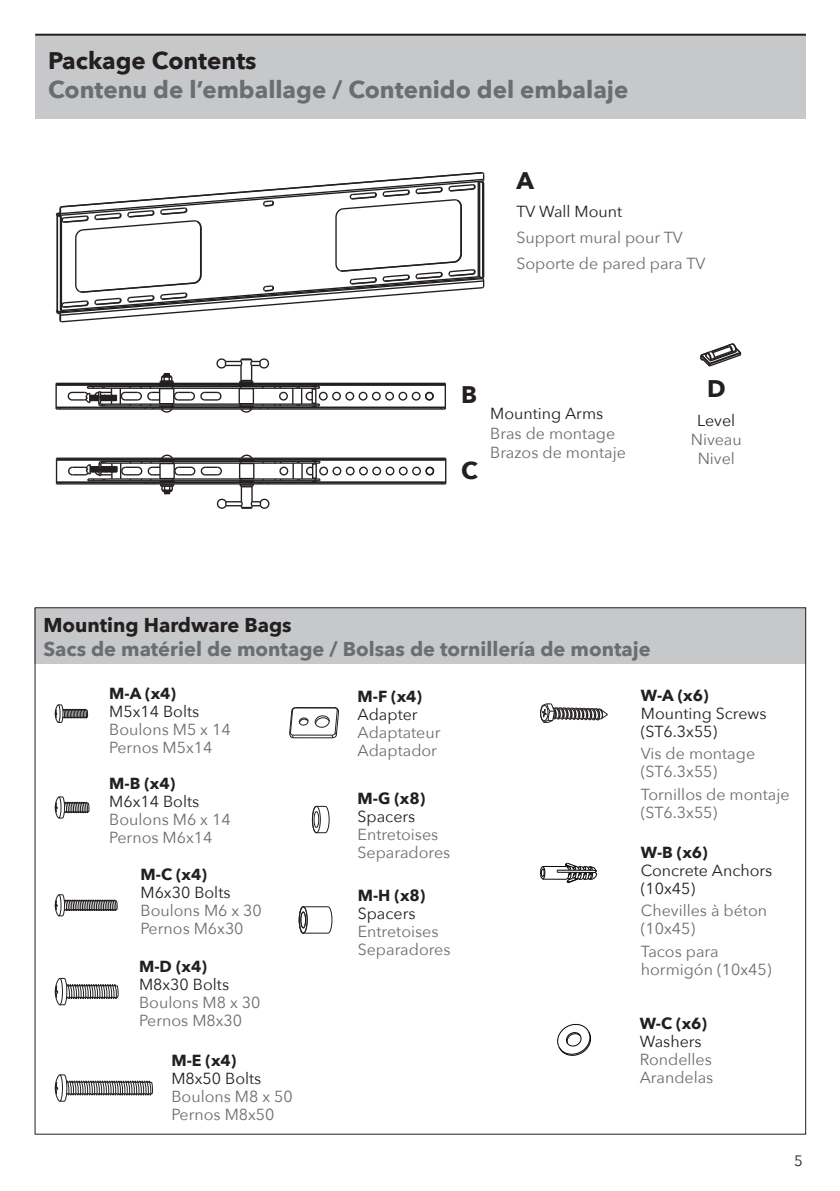
<style>
.page{position:relative;width:840px;height:1191px;background:#fff}
.page>*{position:absolute;margin:0;border:0;box-sizing:border-box;transform-origin:0 0}
.t1{font:700 24px "Avenir Next";color:#6c6d70}
.t2{font:700 24px "Avenir Next";color:#231f20}
.t3{font:700 20px "Avenir Next";color:#6c6d70}
.t4{font:700 20px "Avenir Next";color:#231f20}
.t5{font:16px/18px "Avenir Next";color:#6c6d70}
.t6{font:16px/18px "Avenir Next";color:#231f20}
.t7{font:700 16px "Avenir Next";color:#231f20}
.t8{font:15px "Avenir Next";color:#231f20}
</style>
<div class="page">
<div style="left:34px;top:608px;width:771px;height:56px;background:#c7c8ca"></div>
<div style="left:35px;top:35px;width:770px;height:84px;background:#c7c8ca"></div>
<hr style="left:35px;top:34px;width:770px;height:2px;background:#231f20">
<hr style="left:56px;top:215px;width:2px;height:96px;background:#231f20">
<hr style="left:60px;top:218px;width:1px;height:93px;background:#231f20">
<hr style="left:61px;top:218px;width:1px;height:92px;background:#231f20">
<hr style="left:75px;top:238px;width:1px;height:47px;background:#231f20">
<hr style="left:200px;top:228px;width:2px;height:47px;background:#231f20">
<hr style="left:335px;top:217px;width:1px;height:47px;background:#231f20">
<hr style="left:460px;top:207px;width:1px;height:47px;background:#231f20">
<hr style="left:477px;top:181px;width:1px;height:96px;background:#231f20">
<hr style="left:478px;top:181px;width:2px;height:96px;background:#231f20">
<hr style="left:481px;top:184px;width:2px;height:92px;background:#231f20">
<hr style="left:482px;top:184px;width:2px;height:92px;background:#231f20">
<svg style="left:55px;top:252px;width:430px;height:71px"></svg>
<svg style="left:55px;top:172px;width:430px;height:67px"></svg>
<hr style="left:444px;top:385px;width:2px;height:23px;background:#231f20">
<hr style="left:56px;top:408px;width:389px;height:2px;background:#231f20">
<hr style="left:253px;top:406px;width:192px;height:2px;background:#231f20">
<hr style="left:104px;top:405px;width:193px;height:1px;background:#231f20">
<hr style="left:104px;top:403px;width:193px;height:2px;background:#231f20">
<hr style="left:104px;top:387px;width:193px;height:2px;background:#231f20">
<hr style="left:104px;top:386px;width:193px;height:1px;background:#231f20">
<hr style="left:253px;top:384px;width:192px;height:2px;background:#231f20">
<hr style="left:56px;top:383px;width:389px;height:1px;background:#231f20">
<div style="left:398px;top:392px;width:9px;height:8px;border:1px solid #231f20;border-radius:50%"></div>
<div style="left:385px;top:392px;width:9px;height:8px;border:1px solid #231f20;border-radius:50%"></div>
<div style="left:371px;top:392px;width:9px;height:8px;border:1px solid #231f20;border-radius:50%"></div>
<div style="left:358px;top:392px;width:9px;height:8px;border:1px solid #231f20;border-radius:50%"></div>
<div style="left:345px;top:392px;width:9px;height:8px;border:1px solid #231f20;border-radius:50%"></div>
<div style="left:332px;top:392px;width:9px;height:8px;border:1px solid #231f20;border-radius:50%"></div>
<div style="left:318px;top:392px;width:9px;height:8px;border:1px solid #231f20;border-radius:50%"></div>
<svg style="left:292px;top:385px;width:28px;height:22px"></svg>
<div style="left:279px;top:392px;width:9px;height:8px;border:1px solid #231f20;border-radius:50%"></div>
<div style="left:411px;top:392px;width:9px;height:8px;border:1px solid #231f20;border-radius:50%"></div>
<div style="left:425px;top:392px;width:8px;height:8px;border:1px solid #231f20;border-radius:50%"></div>
<svg style="left:55px;top:358px;width:226px;height:55px"></svg>
<svg style="left:56px;top:461px;width:2px;height:20px"></svg>
<svg style="left:445px;top:458px;width:1px;height:26px"></svg>
<hr style="left:56px;top:457px;width:389px;height:2px;background:#231f20">
<hr style="left:56px;top:459px;width:104px;height:2px;background:#231f20">
<hr style="left:254px;top:459px;width:191px;height:2px;background:#231f20">
<hr style="left:105px;top:460px;width:192px;height:2px;background:#231f20">
<hr style="left:105px;top:462px;width:192px;height:2px;background:#231f20">
<hr style="left:105px;top:478px;width:192px;height:2px;background:#231f20">
<hr style="left:105px;top:480px;width:192px;height:1px;background:#231f20">
<hr style="left:56px;top:481px;width:104px;height:2px;background:#231f20">
<hr style="left:254px;top:481px;width:191px;height:2px;background:#231f20">
<hr style="left:56px;top:483px;width:389px;height:1px;background:#231f20">
<div style="left:398px;top:466px;width:9px;height:9px;border:1px solid #231f20;border-radius:50%"></div>
<div style="left:385px;top:466px;width:9px;height:9px;border:1px solid #231f20;border-radius:50%"></div>
<div style="left:372px;top:466px;width:9px;height:9px;border:1px solid #231f20;border-radius:50%"></div>
<div style="left:359px;top:466px;width:9px;height:9px;border:1px solid #231f20;border-radius:50%"></div>
<div style="left:345px;top:466px;width:9px;height:9px;border:1px solid #231f20;border-radius:50%"></div>
<div style="left:332px;top:466px;width:9px;height:9px;border:1px solid #231f20;border-radius:50%"></div>
<div style="left:319px;top:466px;width:9px;height:9px;border:1px solid #231f20;border-radius:50%"></div>
<svg style="left:292px;top:460px;width:28px;height:22px"></svg>
<div style="left:279px;top:466px;width:9px;height:9px;border:1px solid #231f20;border-radius:50%"></div>
<div style="left:425px;top:466px;width:9px;height:9px;border:1px solid #231f20;border-radius:50%"></div>
<div style="left:412px;top:466px;width:9px;height:9px;border:1px solid #231f20;border-radius:50%"></div>
<div style="left:425px;top:467px;width:9px;height:8px;border:1px solid #231f20;border-radius:50%"></div>
<svg style="left:67px;top:454px;width:214px;height:55px"></svg>
<svg style="left:700px;top:343px;width:41px;height:24px"></svg>
<svg style="left:55px;top:704px;width:33px;height:19px"></svg>
<svg style="left:55px;top:796px;width:34px;height:22px"></svg>
<svg style="left:55px;top:894px;width:62px;height:22px"></svg>
<svg style="left:55px;top:977px;width:63px;height:28px"></svg>
<svg style="left:55px;top:1074px;width:98px;height:27px"></svg>
<svg style="left:289px;top:707px;width:50px;height:31px"></svg>
<svg style="left:311px;top:805px;width:18px;height:28px"></svg>
<svg style="left:298px;top:906px;width:34px;height:27px"></svg>
<svg style="left:540px;top:703px;width:68px;height:20px"></svg>
<svg style="left:540px;top:862px;width:57px;height:21px"></svg>
<svg style="left:557px;top:1023px;width:34px;height:33px"></svg>
<h1 class="t2" style="left:48px;top:40px;width:210px">Package Contents</h1>
<h1 class="t1" style="left:48px;top:68px;width:581px">Contenu de l’emballage / Contenido del embalaje</h1>
<h1 class="t2" style="left:516px;top:160px;width:19px">A</h1>
<p class="t6" style="left:516px;top:201px;width:107px">TV Wall Mount</p>
<p class="t5" style="left:516px;top:223px;width:190px;line-height:26px">Support mural pour TV<br>Soporte de pared para TV</p>
<h1 class="t2" style="left:461px;top:374px;width:17px">B</h1>
<h1 class="t2" style="left:461px;top:449px;width:18px">C</h1>
<p class="t6" style="left:490px;top:404px;width:114px">Mounting Arms</p>
<p class="t5" style="left:490px;top:423px;width:137px;line-height:19.2px">Bras de montage<br>Brazos de montaje</p>
<h1 class="t2" style="left:706px;top:368px;width:20px">D</h1>
<p class="t6" style="left:696px;top:410px;width:40px">Level</p>
<p class="t5" style="left:690px;top:429px;width:52px;line-height:19.2px;text-align:center">Niveau<br>Nivel</p>
<p class="t4" style="left:43px;top:608px;width:249px">Mounting Hardware Bags</p>
<p class="t3" style="left:43px;top:632px;width:608px">Sacs de matériel de montage / Bolsas de tornillería de montaje</p>
<p class="t7" style="left:109px;top:679px;width:68px">M-A (x4)</p>
<p class="t6" style="left:109px;top:701px;width:91px">M5x14 Bolts</p>
<p class="t5" style="left:109px;top:719px;width:123px">Boulons M5 x 14<br>Pernos M5x14</p>
<p class="t7" style="left:109px;top:769px;width:67px">M-B (x4)</p>
<p class="t6" style="left:109px;top:791px;width:91px">M6x14 Bolts</p>
<p class="t5" style="left:109px;top:809px;width:123px">Boulons M6 x 14<br>Pernos M6x14</p>
<p class="t7" style="left:140px;top:861px;width:68px">M-C (x4)</p>
<p class="t6" style="left:140px;top:883px;width:91px">M6x30 Bolts</p>
<p class="t5" style="left:140px;top:901px;width:123px">Boulons M6 x 30<br>Pernos M6x30</p>
<p class="t7" style="left:640px;top:681px;width:69px">W-A (x6)</p>
<p class="t6" style="left:640px;top:704px;width:127px">Mounting Screws (ST6.3x55)</p>
<p class="t5" style="left:640px;top:744px;width:116px">Vis de montage (ST6.3x55)</p>
<p class="t5" style="left:640px;top:784px;width:150px">Tornillos de montaje (ST6.3x55)</p>
<p class="t7" style="left:640px;top:838px;width:68px">W-B (x6)</p>
<p class="t6" style="left:640px;top:860px;width:133px">Concrete Anchors (10x45)</p>
<p class="t5" style="left:640px;top:901px;width:128px">Chevilles à béton (10x45)</p>
<p class="t5" style="left:640px;top:941px;width:132px">Tacos para hormigón (10x45)</p>
<p class="t7" style="left:639px;top:1009px;width:69px">W-C (x6)</p>
<p class="t6" style="left:639px;top:1032px;width:63px">Washers</p>
<p class="t5" style="left:639px;top:1050px;width:75px">Rondelles<br>Arandelas</p>
<p class="t7" style="left:357px;top:683px;width:66px">M-F (x4)</p>
<p class="t6" style="left:357px;top:705px;width:62px">Adapter</p>
<p class="t5" style="left:357px;top:723px;width:84px">Adaptateur<br>Adaptador</p>
<p class="t7" style="left:357px;top:785px;width:69px">M-G (x8)</p>
<p class="t6" style="left:357px;top:807px;width:59px">Spacers</p>
<p class="t5" style="left:357px;top:825px;width:94px">Entretoises<br>Separadores</p>
<p class="t7" style="left:357px;top:881px;width:69px">M-H (x8)</p>
<p class="t6" style="left:357px;top:903px;width:59px">Spacers</p>
<p class="t5" style="left:357px;top:921px;width:94px">Entretoises<br>Separadores</p>
<p class="t7" style="left:139px;top:952px;width:69px">M-D (x4)</p>
<p class="t6" style="left:139px;top:974px;width:91px">M8x30 Bolts</p>
<p class="t5" style="left:139px;top:992px;width:123px">Boulons M8 x 30<br>Pernos M8x30</p>
<p class="t7" style="left:171px;top:1046px;width:66px">M-E (x4)</p>
<p class="t6" style="left:171px;top:1068px;width:91px">M8x50 Bolts</p>
<p class="t5" style="left:171px;top:1086px;width:123px">Boulons M8 x 50<br>Pernos M8x50</p>
<p class="t8" style="left:793px;top:1148px;width:10px">5</p>
</div>
